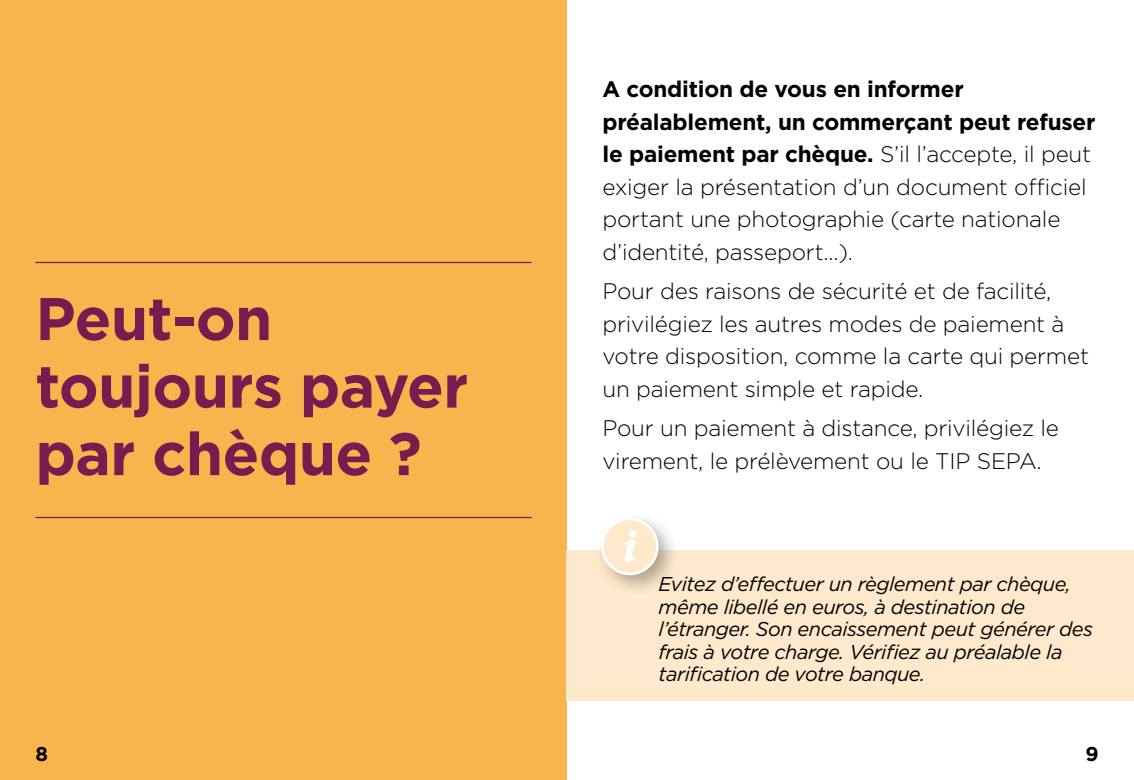
<style>
.page{position:relative;width:1134px;height:780px;background:#fff}
.page>*{position:absolute;margin:0;border:0;box-sizing:border-box;transform-origin:0 0}
.H1_-_chapitres{font:700 60px/67.5px "Gotham";letter-spacing:-.01em;color:#781b4f}
.texte_puces{font:300 22.5px/32.5px "Gotham";letter-spacing:-.01em;color:#000}
.info_texte{font:italic 20px/22.5px "Gotham";letter-spacing:-.025em;color:#000}
.t1{font:700 20px "Gotham";color:#000}
.s1{font-weight:700}
</style>
<div class="page">
<div style="left:0;top:0;width:567px;height:780px;background:#f8b44d"></div>
<hr style="left:35px;top:517px;width:496px;height:1px;background:#781b4f">
<hr style="left:35px;top:262px;width:496px;height:1px;background:#781b4f">
<div style="left:567px;top:550px;width:567px;height:150px;background:#fee9cd"></div>
<div style="left:595px;top:511px;width:85px;height:85px;background:#000;opacity:.3"></div>
<div style="left:602px;top:519px;width:55px;height:55px;background:#fee9cd;border-radius:50%"></div>
<div style="left:601px;top:517px;width:58px;height:58px;border:2px solid #fff;border-radius:50%"></div>
<svg style="left:624px;top:530px;width:13px;height:32px"></svg>
<h1 class="H1_-_chapitres" style="left:35px;top:285px;width:434px">Peut-on toujours payer par chèque ?</h1>
<p class="texte_puces" style="left:602px;top:72px;width:495px"><span class="s1">A condition de vous en informer préalablement, un commerçant peut refuser le paiement par chèque.</span> S’il l’accepte, il peut exiger la présentation d’un document officiel portant une photographie (carte nationale d’identité, passeport...).</p>
<p class="texte_puces" style="left:602px;top:274px;width:488px">Pour des raisons de sécurité et de facilité, privilégiez les autres modes de paiement à votre disposition, comme la carte qui permet un paiement simple et rapide.</p>
<p class="texte_puces" style="left:602px;top:411px;width:458px">Pour un paiement à distance, privilégiez le virement, le prélèvement ou le TIP SEPA.</p>
<p class="info_texte" style="left:659px;top:572px;width:436px">Evitez d’effectuer un règlement par chèque, même libellé en euros, à destination de l’étranger. Son encaissement peut générer des frais à votre charge. Vérifiez au préalable la tarification de votre banque.</p>
<p class="t1" style="left:35px;top:740px;width:14px">8</p>
<p class="t1" style="left:1085px;top:740px;width:15px">9</p>
</div>
